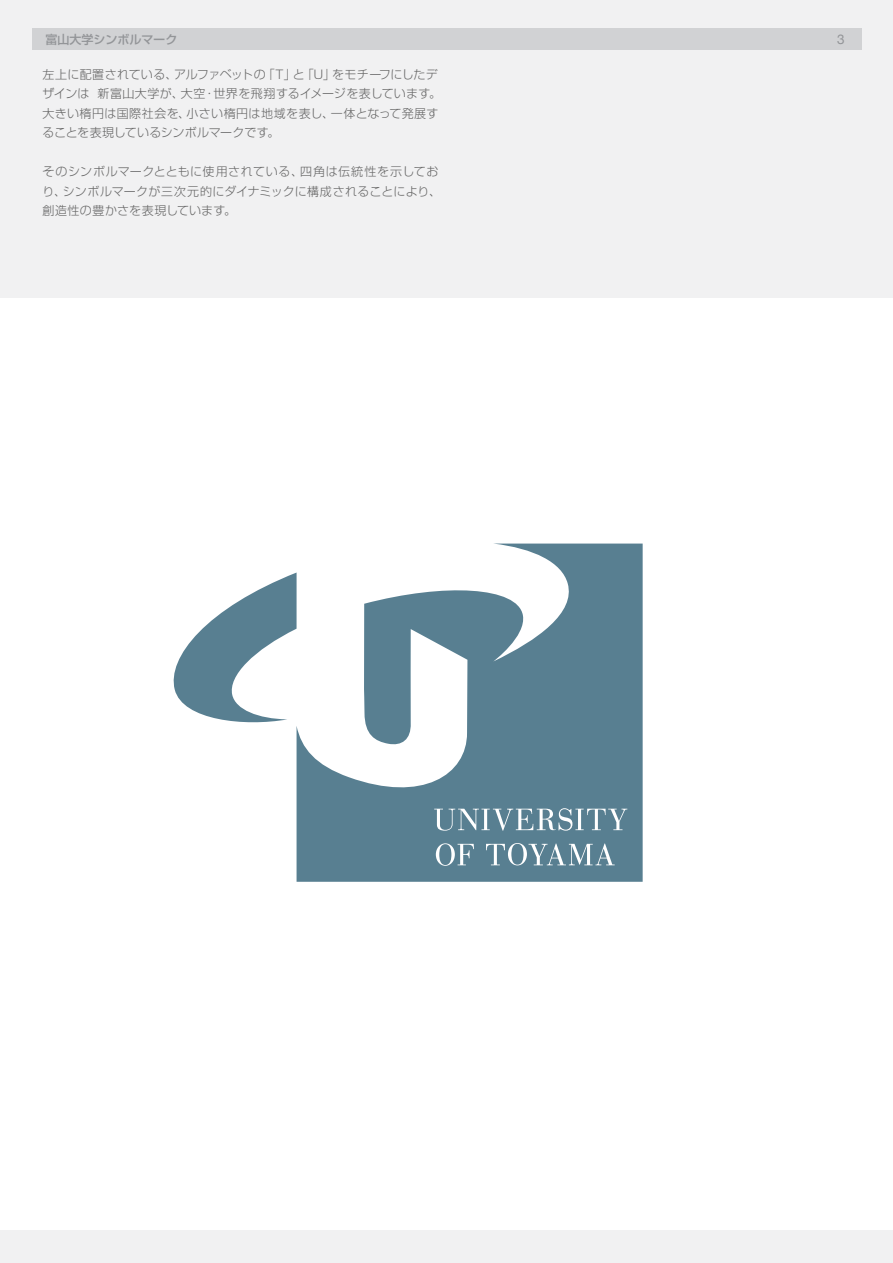
<style>
.page{position:relative;width:893px;height:1263px;background:#f1f1f2}
.page>*{position:absolute;margin:0;border:0;box-sizing:border-box;transform-origin:0 0}
.t1{font:13.5px "Helvetica Neue";color:#939598}
.t2{font:300 12px/19.5px "Shin Go";letter-spacing:.02em;color:#666}
.t3{font:500 12px "Shin Go";color:#939598}
</style>
<div class="page">
<div style="left:0;top:298px;width:893px;height:931px;background:#fff"></div>
<div style="left:32px;top:28px;width:829px;height:22px;background:#d1d2d4"></div>
<svg style="left:297px;top:544px;width:346px;height:338px;fill:#587f91"></svg>
<svg style="left:434px;top:808px;width:193px;height:23px;background:#7d9ca9"></svg>
<svg style="left:436px;top:843px;width:38px;height:23px"></svg>
<svg style="left:486px;top:843px;width:129px;height:22px;background:#7e9caa"></svg>
<svg style="left:173px;top:573px;width:124px;height:154px"></svg>
<p class="t3" style="left:46px;top:35px;width:134px">富山大学シンボルマーク</p>
<p class="t1" style="left:837px;top:31px;width:9px">3</p>
<p class="t2" style="left:42px;top:66px;width:400px">左上に配置されている、アルファベットの「Ｔ」と「Ｕ」をモチーフにしたデザインは 新富山大学が、大空・世界を飛翔するイメージを表しています。大きい楕円は国際社会を、小さい楕円は地域を表し、一体となって発展することを表現しているシンボルマークです。</p>
<p class="t2" style="left:42px;top:164px;width:400px">そのシンボルマークとともに使用されている、四角は伝統性を示しており、シンボルマークが三次元的にダイナミックに構成されることにより、創造性の豊かさを表現しています。</p>
</div>
